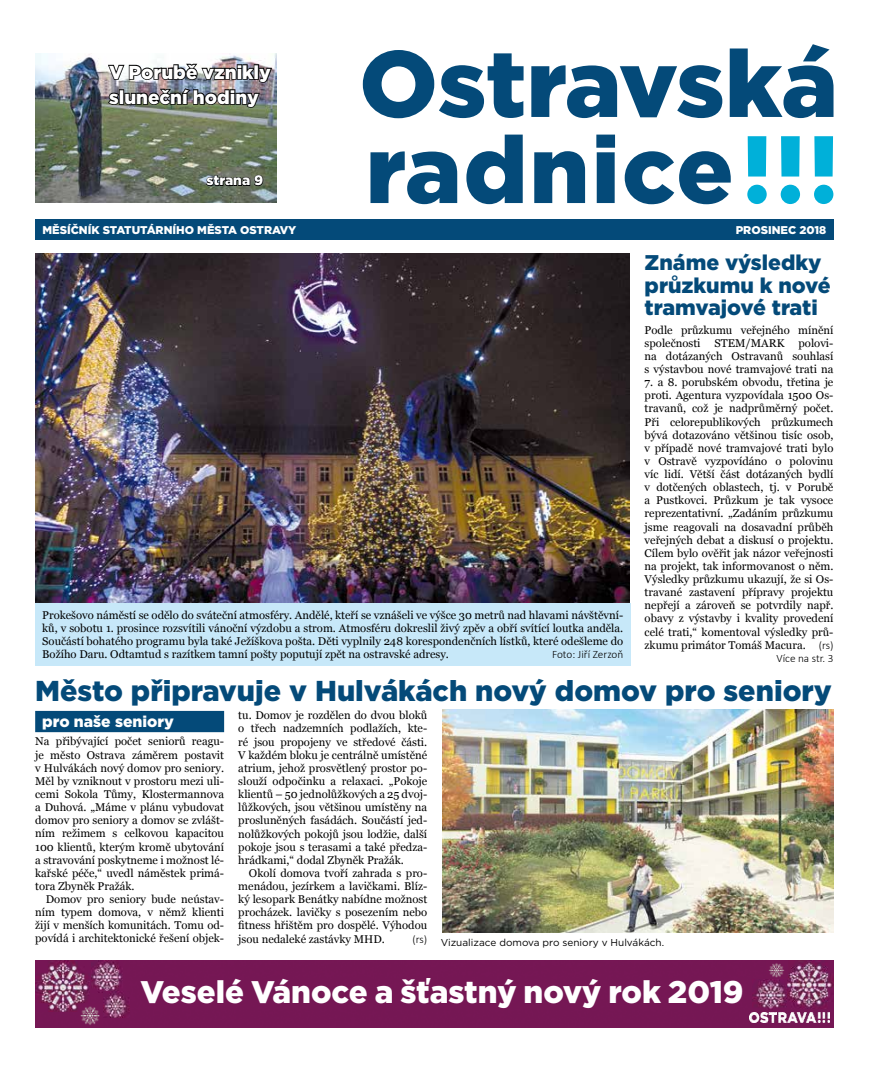
<style>
.page{position:relative;width:869px;height:1081px;background:#fff}
.page>*{position:absolute;margin:0;border:0;box-sizing:border-box;transform-origin:0 0}
.t1{font:900 93.75px/86px "Gotham";color:#044a79}
.t2{font:900 31.25px "Gotham";color:#fff}
.t3{font:900 28.75px "Gotham";color:#044a79}
.t4{font:900 21.25px/22.5px "Gotham";color:#044a79}
.t5{font:900 18.75px/25px "Gotham";color:#fff}
.t6{font:900 15.62px "Gotham";color:#fff}
.t7{font:900 13.75px "Gotham";color:#fff}
.t8{font:11.25px/13.1px "Georgia";color:#000;text-align:justify}
.t9{font:900 11.25px "Gotham";color:#fff}
.t10{font:300 11.25px "Calibri";color:#000}
.t11{font:10px "Gotham";color:#000}
.s1{font-family:"Calibri";font-weight:300}
</style>
<div class="page">
<div style="left:35px;top:960px;width:798px;height:68px;background:#751754"></div>
<img style="left:35px;top:53px;width:241px;height:150px">
<div style="left:747px;top:185px;width:19px;height:19px;background:#00b0d9;border-radius:50%"></div>
<div style="left:780px;top:185px;width:19px;height:19px;background:#00b0d9;border-radius:50%"></div>
<svg style="left:747px;top:136px;width:19px;height:40px"></svg>
<svg style="left:781px;top:136px;width:18px;height:40px"></svg>
<svg style="left:814px;top:136px;width:18px;height:40px"></svg>
<div style="left:813px;top:185px;width:20px;height:19px;background:#00b0d9;border-radius:50%"></div>
<div style="left:35px;top:220px;width:798px;height:20px;background:#044a79"></div>
<div style="left:35px;top:603px;width:595px;height:62px;background:#c7e8f9"></div>
<div style="left:35px;top:711px;width:189px;height:21px;background:#044a79"></div>
<img style="left:442px;top:709px;width:391px;height:223px">
<svg style="left:205px;top:174px;width:59px;height:13px"></svg>
<img style="left:35px;top:253px;width:594px;height:350px">
<img style="left:749px;top:1012px;width:80px;height:10px">
<img style="left:106px;top:62px;width:167px;height:47px">
<img style="left:36px;top:961px;width:53px;height:50px">
<img style="left:91px;top:960px;width:31px;height:32px">
<img style="left:80px;top:1004px;width:21px;height:22px">
<img style="left:103px;top:991px;width:27px;height:26px">
<img style="left:786px;top:960px;width:47px;height:48px">
<img style="left:752px;top:979px;width:34px;height:30px">
<img style="left:765px;top:960px;width:22px;height:19px">
<h3 class="t5" style="left:109px;top:59px;width:163px">V Porubě vznikly sluneční hodiny</h3>
<p class="t7" style="left:206px;top:171px;width:58px">strana 9</p>
<h1 class="t1" style="left:359px;top:40px;width:480px">Ostravská radnice</h1>
<p class="t9" style="left:42px;top:222px;width:255px">MĚSÍČNÍK STATUTÁRNÍHO MĚSTA OSTRAVY</p>
<p class="t9" style="left:735px;top:222px;width:92px">PROSINEC 2018</p>
<h3 class="t4" style="left:644px;top:251px;width:187px">Známe výsledky průzkumu k nové tramvajové trati</h3>
<p class="t8" style="left:644px;top:323px;width:190px">Podle průzkumu veřejného mínění společnosti STEM/MARK polovi&shy;na dotázaných Ostravanů souhlasí s výstavbou nové tramvajové trati na</p>
<p class="t8" style="left:644px;top:376px;width:190px">7. a 8. porubském obvodu, třetina je proti. Agentura vyzpovídala 1500 Os&shy;travanů, což je nadprůměrný počet.<br>Při celorepublikových průzkumech bývá dotazováno většinou tisíc osob, v případě nové tramvajové trati bylo v Ostravě vyzpovídáno o polovinu víc lidí. Větší část dotázaných bydlí v dotčených oblastech, tj. v Porubě a Pustkovci. Průzkum je tak vysoce reprezentativní. „Zadáním průzkumu jsme reagovali na dosavadní průběh veřejných debat a diskusí o projektu.<br>Cílem bylo ověřit jak názor veřejnosti na projekt, tak informovanost o něm.<br>Výsledky průzkumu ukazují, že si Os&shy;travané zastavení přípravy projektu nepřejí a zároveň se potvrdily např. obavy z výstavby i kvality provedení celé trati,“ komentoval výsledky prů&shy;zkumu primátor Tomáš Macura. <span class="s1">(rs)</span></p>
<p class="t10" style="left:776px;top:651px;width:58px">Více na str. 3</p>
<p class="t8" style="left:42px;top:608px;width:582px">Prokešovo náměstí se odělo do sváteční atmosféry. Andělé, kteří se vznášeli ve výšce 30 metrů nad hlavami návštěvní&shy;ků, v sobotu 1. prosince rozsvítili vánoční výzdobu a strom. Atmosféru dokreslil živý zpěv a obří svítící loutka anděla.<br>Součástí bohatého programu byla také Ježíškova pošta. Děti vyplnily 248 korespondenčních lístků, které odešleme do Božího Daru. Odtamtud s razítkem tamní pošty poputují zpět na ostravské adresy.</p>
<p class="t10" style="left:552px;top:647px;width:73px">Foto: Jiří Zerzoň</p>
<h3 class="t3" style="left:35px;top:671px;width:797px">Město připravuje v Hulvákách nový domov pro seniory</h3>
<h3 class="t6" style="left:42px;top:710px;width:133px">pro naše seniory</h3>
<p class="t8" style="left:35px;top:735px;width:190px">Na přibývající počet seniorů reagu&shy;je město Ostrava záměrem postavit v Hulvákách nový domov pro seniory.<br>Měl by vzniknout v prostoru mezi uli&shy;cemi Sokola Tůmy, Klostermannova a Duhová. „Máme v plánu vybudovat domov pro seniory a domov se zvlášt&shy;ním režimem s celkovou kapacitou 100 klientů, kterým kromě ubytování a stravování poskytneme i možnost lé&shy;kařské péče,“ uvedl náměstek primá&shy;tora Zbyněk Pražák.</p>
<p class="t8" style="left:35px;top:893px;width:190px;text-indent:11px">Domov pro seniory bude neústav&shy;ním typem domova, v němž klienti žijí v menších komunitách. Tomu od&shy;povídá i architektonické řešení objek-</p>
<p class="t8" style="left:238px;top:709px;width:190px">tu. Domov je rozdělen do dvou bloků o třech nadzemních podlažích, kte&shy;ré jsou propojeny ve středové části.<br>V každém bloku je centrálně umístěné atrium, jehož prosvětlený prostor po&shy;slouží odpočinku a relaxaci. „Pokoje klientů – 50 jednolůžkových a 25 dvoj&shy;lůžkových, jsou většinou umístěny na prosluněných fasádách. Součástí jed&shy;nolůžkových pokojů jsou lodžie, další pokoje jsou s terasami a také předza&shy;hrádkami,“ dodal Zbyněk Pražák.</p>
<p class="t8" style="left:238px;top:866px;width:190px;text-indent:11px">Okolí domova tvoří zahrada s pro&shy;menádou, jezírkem a lavičkami. Blíz&shy;ký lesopark Benátky nabídne možnost procházek. lavičky s posezením nebo fitness hřištěm pro dospělé. Výhodou jsou nedaleké zastávky MHD.</p>
<p class="t10" style="left:412px;top:932px;width:16px">(rs)</p>
<p class="t11" style="left:440px;top:936px;width:225px">Vizualizace domova pro seniory v Hulvákách.</p>
<h2 class="t2" style="left:140px;top:970px;width:604px">Veselé Vánoce a šťastný nový rok 2019</h2>
</div>
